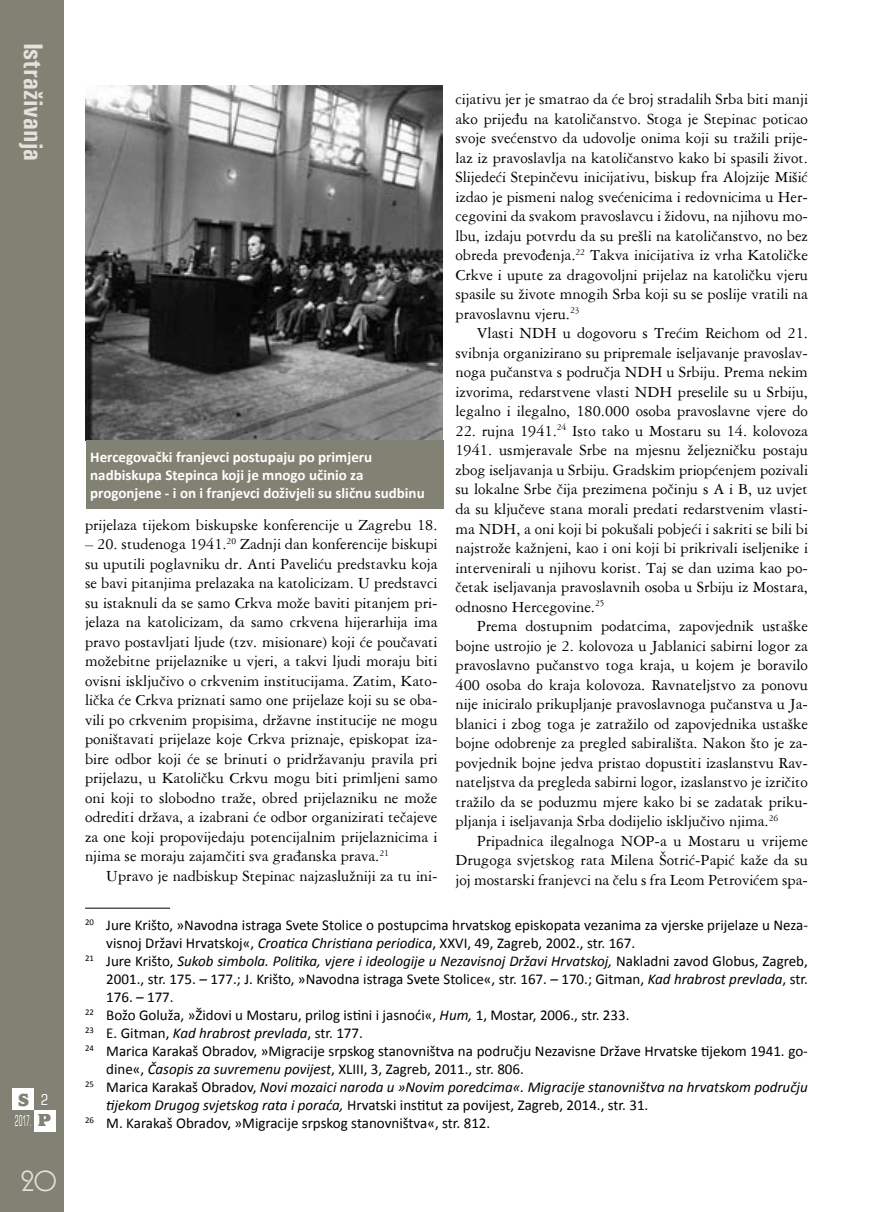
<style>
.page{position:relative;width:893px;height:1212px;background:#fff}
.page>*{position:absolute;margin:0;border:0;box-sizing:border-box;transform-origin:0 0}
.t1{font:700 condensed 27px "Univers";color:#e3e2dd}
.t2{font:27px "Andes";color:#e3e2dd}
.t3{font:800 18px "Alfredo";color:#818174}
.t4{font:16.5px/19.5px "American Garamond BT";color:#000;text-align:justify}
.t5{font:15px "Calibri";color:#000}
.t6{font:italic 15px "Calibri";color:#000}
.t7{font:700 15px/18px "Calibri";color:#fff}
.t8{font:condensed 15px "Square 721 BT";color:#fff;scale:.5 1}
.t9{font:condensed 15px "Square 721 BT";color:#fff}
.s1{font-family:"Alfredo";font-weight:800;font-stretch:normal;font-size:18px;color:#818174}
.s2{font-style:italic}
.s3{font-style:normal}
</style>
<div class="page">
<div style="left:0;top:0;width:64px;height:1212px;background:#818174"></div>
<div style="left:13px;top:1089px;width:21px;height:21px;background:#fff"></div>
<div style="left:34px;top:1110px;width:21px;height:21px;background:#fff"></div>
<hr style="left:85px;top:908px;width:85px;height:1px;background:#000">
<img style="left:85px;top:85px;width:357px;height:355px">
<div style="left:86px;top:440px;width:357px;height:68px;background:#818174"></div>
<h1 class="t1" style="left:50px;top:43px;width:120px;rotate:90deg">Istraživanja</h1>
<p class="t3" style="left:18px;top:1090px;width:12px">S</p>
<p class="t8" style="left:15px;top:1112px;width:73px">2017. <span class="s1">p</span></p>
<p class="t9" style="left:41px;top:1090px;width:9px">2</p>
<h1 class="t2" style="left:21px;top:1169px;width:37px">20</h1>
<p class="t4" style="left:455px;top:89px;width:354px">cijativu jer je smatrao da će broj stradalih Srba biti manji ako prijeđu na katoličanstvo. Stoga je Stepinac poticao svoje svećenstvo da udovolje onima koji su tražili prije&shy;laz iz pravoslavlja na katoličanstvo kako bi spasili život.<br>Slijedeći Stepinčevu inicijativu, biskup fra Alojzije Mišić izdao je pismeni nalog svećenicima i redovnicima u Her&shy;cegovini da svakom pravoslavcu i židovu, na njihovu mo&shy;lbu, izdaju potvrdu da su prešli na katoličanstvo, no bez obreda prevođenja.<sup>22</sup> Takva inicijativa iz vrha Katoličke Crkve i upute za dragovoljni prijelaz na katoličku vjeru spasile su živote mnogih Srba koji su se poslije vratili na pravoslavnu vjeru.<sup>23</sup></p>
<p class="t4" style="left:455px;top:323px;width:354px;text-indent:21px">Vlasti NDH u dogovoru s Trećim Reichom od 21. svibnja organizirano su pripremale iseljavanje pravoslav&shy;noga pučanstva s područja NDH u Srbiju. Prema nekim izvorima, redarstvene vlasti NDH preselile su u Srbiju, legalno i ilegalno, 180.000 osoba pravoslavne vjere do</p>
<p class="t4" style="left:455px;top:421px;width:354px">22. rujna 1941.<sup>24</sup> Isto tako u Mostaru su 14. kolovoza 1941. usmjeravale Srbe na mjesnu željezničku postaju zbog iseljavanja u Srbiju. Gradskim priopćenjem pozivali su lokalne Srbe čija prezimena počinju s A i B, uz uvjet da su ključeve stana morali predati redarstvenim vlasti&shy;ma NDH, a oni koji bi pokušali pobjeći i sakriti se bili bi najstrože kažnjeni, kao i oni koji bi prikrivali iseljenike i intervenirali u njihovu korist. Taj se dan uzima kao po&shy;četak iseljavanja pravoslavnih osoba u Srbiju iz Mostara, odnosno Hercegovine.<sup>25</sup></p>
<p class="t4" style="left:455px;top:616px;width:354px;text-indent:21px">Prema dostupnim podatcima, zapovjednik ustaške bojne ustrojio je 2. kolovoza u Jablanici sabirni logor za pravoslavno pučanstvo toga kraja, u kojem je boravilo 400 osoba do kraja kolovoza. Ravnateljstvo za ponovu nije iniciralo prikupljanje pravoslavnoga pučanstva u Ja&shy;blanici i zbog toga je zatražilo od zapovjednika ustaške bojne odobrenje za pregled sabirališta. Nakon što je za&shy;povjednik bojne jedva pristao dopustiti izaslanstvu Rav&shy;nateljstva da pregleda sabirni logor, izaslanstvo je izričito tražilo da se poduzmu mjere kako bi se zadatak priku&shy;pljanja i iseljavanja Srba dodijelio isključivo njima.<sup>26</sup></p>
<p class="t4" style="left:455px;top:830px;width:354px;text-indent:21px">Pripadnica ilegalnoga NOP-a u Mostaru u vrijeme Drugoga svjetskog rata Milena Šotrić-Papić kaže da su joj mostarski franjevci na čelu s fra Leom Petrovićem spa-</p>
<p class="t5" style="left:85px;top:915px;width:724px"><sup>20</sup> Jure Krišto, »Navodna istraga Svete Stolice o postupcima hrvatskog episkopata vezanima za vjerske prijelaze u Neza-</p>
<p class="t5" style="left:106px;top:933px;width:530px">visnoj Državi Hrvatskoj«, <span class="s2">Croatica Christiana periodica</span>, XXVI, 49, Zagreb, 2002., str. 167.</p>
<p class="t6" style="left:85px;top:951px;width:724px"><sup>21</sup> <span class="s3">Jure Krišto,</span> Sukob simbola. Politika, vjere i ideologije u Nezavisnoj Državi Hrvatskoj, <span class="s3">Nakladni zavod Globus, Zagreb,</span></p>
<p class="t5" style="left:106px;top:969px;width:703px">2001., str. 175. <span class="s2">–</span> 177.; J. Krišto, »Navodna istraga Svete Stolice«, str. 167. <span class="s2">–</span> 170.; Gitman, <span class="s2">Kad hrabrost prevlada</span>, str.</p>
<p class="t5" style="left:106px;top:987px;width:69px">176. <span class="s2">–</span> 177.</p>
<p class="t5" style="left:85px;top:1005px;width:546px"><sup>22</sup> Božo Goluža, »Židovi u Mostaru, prilog istini i jasnoći«, <span class="s2">Hum,</span> 1, Mostar, 2006., str. 233.</p>
<p class="t6" style="left:85px;top:1023px;width:279px"><sup>23</sup> <span class="s3">E. Gitman,</span> Kad hrabrost prevlada<span class="s3">, str. 177.</span></p>
<p class="t5" style="left:85px;top:1041px;width:724px"><sup>24</sup> Marica Karakaš Obradov, »Migracije srpskog stanovništva na području Nezavisne Države Hrvatske tijekom 1941. go-</p>
<p class="t5" style="left:106px;top:1059px;width:419px">dine«, <span class="s2">Časopis za suvremenu povijest</span>, XLIII, 3, Zagreb, 2011., str. 806.</p>
<p class="t6" style="left:85px;top:1077px;width:724px"><sup>25</sup> <span class="s3">Marica Karakaš Obradov,</span> Novi mozaici naroda u »Novim poredcima«. Migracije stanovništva na hrvatskom području</p>
<p class="t5" style="left:106px;top:1095px;width:544px"><span class="s2">tijekom Drugog svjetskog rata i poraća,</span> Hrvatski institut za povijest, Zagreb, 2014., str. 31.</p>
<p class="t5" style="left:85px;top:1113px;width:407px"><sup>26</sup> M. Karakaš Obradov, »Migracije srpskog stanovništva«, str. 812.</p>
<p class="t7" style="left:90px;top:447px;width:336px">Hercegovački franjevci postupaju po primjeru nadbiskupa Stepinca koji je mnogo učinio za progonjene - i on i franjevci doživjeli su sličnu sudbinu</p>
<p class="t4" style="left:85px;top:514px;width:354px">prijelaza tijekom biskupske konferencije u Zagrebu 18.</p>
<p class="t4" style="left:85px;top:534px;width:354px">– 20. studenoga 1941.<sup>20</sup> Zadnji dan konferencije biskupi su uputili poglavniku dr. Anti Paveliću predstavku koja se bavi pitanjima prelazaka na katolicizam. U predstavci su istaknuli da se samo Crkva može baviti pitanjem pri&shy;jelaza na katolicizam, da samo crkvena hijerarhija ima pravo postavljati ljude (tzv. misionare) koji će poučavati možebitne prijelaznike u vjeri, a takvi ljudi moraju biti ovisni isključivo o crkvenim institucijama. Zatim, Kato&shy;lička će Crkva priznati samo one prijelaze koji su se oba&shy;vili po crkvenim propisima, državne institucije ne mogu poništavati prijelaze koje Crkva priznaje, episkopat iza&shy;bire odbor koji će se brinuti o pridržavanju pravila pri prijelazu, u Katoličku Crkvu mogu biti primljeni samo oni koji to slobodno traže, obred prijelazniku ne može odrediti država, a izabrani će odbor organizirati tečajeve za one koji propovijedaju potencijalnim prijelaznicima i njima se moraju zajamčiti sva građanska prava.<sup>21</sup></p>
<p class="t4" style="left:106px;top:865px;width:333px">Upravo je nadbiskup Stepinac najzaslužniji za tu ini-</p>
</div>
